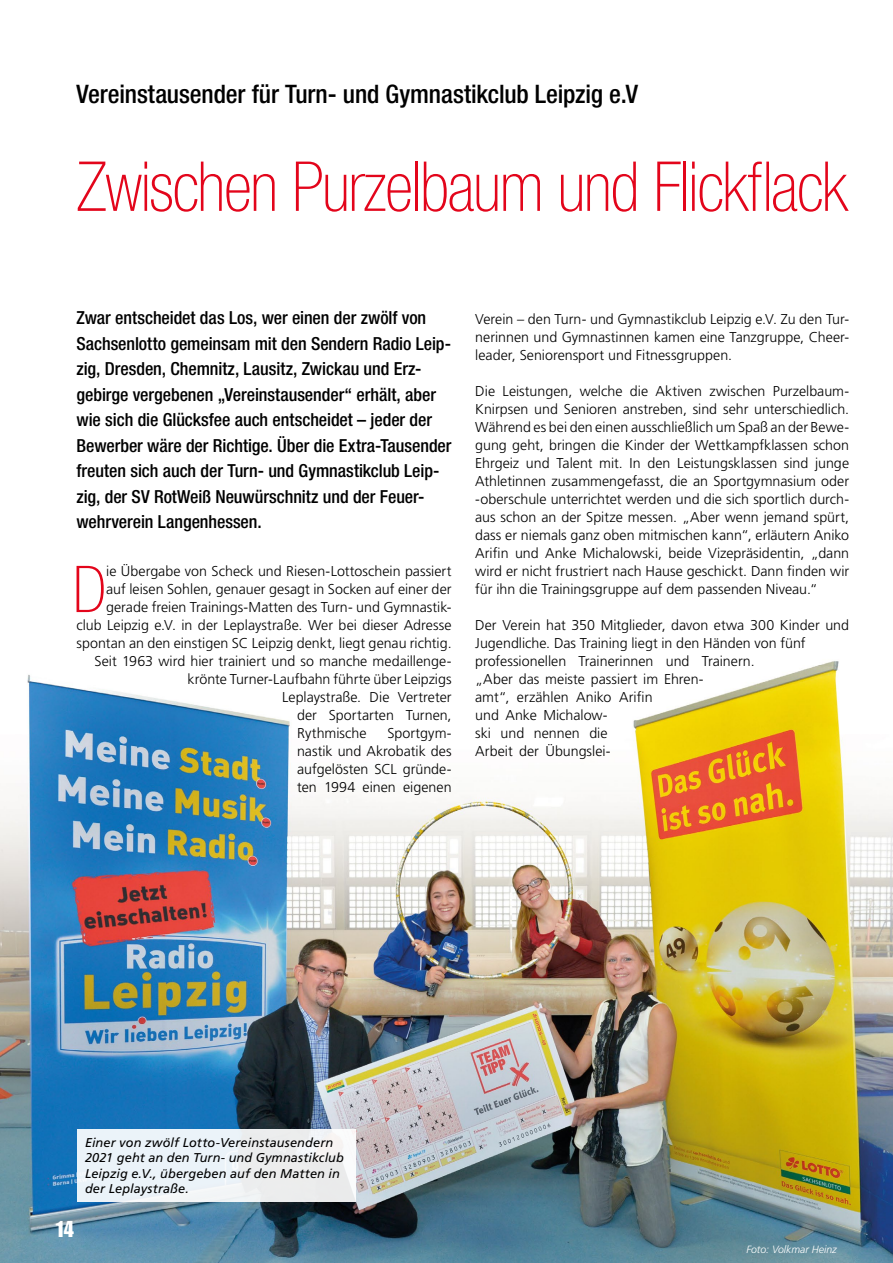
<style>
.page{position:relative;width:893px;height:1263px;background:#fff}
.page>*{position:absolute;margin:0;border:0;box-sizing:border-box;transform-origin:0 0}
.t1{font:100 condensed 69px "Helvetica Neue LT Std";letter-spacing:-.02em;color:#e3051b}
.t2{font:100 condensed 64.65px "Helvetica Neue LT Std";color:#e3051b}
.t3{font:500 condensed 25.5px "Helvetica Neue LT Std";letter-spacing:-.005em;color:#000}
.t4{font:22.5px "Impact LT Std";color:#fff}
.t5{font:500 condensed 18px/25.5px "Helvetica Neue LT Std";letter-spacing:-.005em;color:#000}
.t6{font:300 14.25px/18px "Frutiger LT Std";color:#000;text-align:justify}
.t7{font:italic 12.75px/15.3px "Frutiger LT Std";letter-spacing:.01em;color:#000}
.t8{font:italic 300 10.5px "Frutiger LT Std";color:#fff}
</style>
<div class="page">
<img style="left:0;top:661px;width:893px;height:602px">
<div style="left:77px;top:1129px;width:278px;height:72px;background:linear-gradient(to right,#eaf4fb,#efefee)"></div>
<h3 class="t3" style="left:77px;top:79px;width:563px">Vereinstausender für Turn- und Gymnastikclub Leipzig e.V</h3>
<h1 class="t1" style="left:77px;top:148px;width:773px">Zwischen Purzelbaum und Flickflack</h1>
<p class="t5" style="left:77px;top:305px;width:376px">Zwar entscheidet das Los, wer einen der zwölf von Sachsenlotto gemeinsam mit den Sendern Radio Leip&shy;zig, Dresden, Chemnitz, Lausitz, Zwickau und Erz&shy;gebirge vergebenen „Vereinstausender“ erhält, aber wie sich die Glücksfee auch entscheidet – jeder der Bewerber wäre der Richtige. Über die Extra-Tausender freuten sich auch der Turn- und Gymnastikclub Leip&shy;zig, der SV RotWeiß Neuwürschnitz und der Feuer&shy;wehrverein Langenhessen.</p>
<h2 class="t2" style="left:73px;top:553px;width:35px">D</h2>
<p class="t6" style="left:106px;top:562px;width:347px">ie Übergabe von Scheck und Riesen-Lottoschein passiert</p>
<p class="t6" style="left:106px;top:580px;width:347px">auf leisen Sohlen, genauer gesagt in Socken auf einer der</p>
<p class="t6" style="left:106px;top:598px;width:347px">gerade freien Trainings-Matten des Turn- und Gymnastik-</p>
<p class="t6" style="left:77px;top:616px;width:376px">club Leipzig e.V. in der Leplaystraße. Wer bei dieser Adresse</p>
<p class="t6" style="left:77px;top:634px;width:377px">spontan an den einstigen SC Leipzig denkt, liegt genau richtig.</p>
<p class="t6" style="left:95px;top:652px;width:359px">Seit 1963 wird hier trainiert und so manche medaillenge-</p>
<p class="t6" style="left:188px;top:670px;width:265px">krönte Turner-Laufbahn führte über Leipzigs</p>
<p class="t6" style="left:282px;top:688px;width:171px">Leplaystraße. Die Vertreter</p>
<p class="t6" style="left:297px;top:706px;width:156px">der Sportarten Turnen,</p>
<p class="t6" style="left:297px;top:724px;width:71px">Rythmische</p>
<p class="t6" style="left:297px;top:724px;width:156px;text-indent:90px">Sportgym&shy;nastik und Akrobatik des aufgelösten SCL gründe&shy;ten 1994 einen eigenen</p>
<p class="t6" style="left:475px;top:310px;width:375px">Verein – den Turn- und Gymnastikclub Leipzig e.V. Zu den Tur&shy;nerinnen und Gymnastinnen kamen eine Tanzgruppe, Cheer&shy;leader, Seniorensport und Fitnessgruppen.</p>
<p class="t6" style="left:475px;top:382px;width:375px">Die Leistungen, welche die Aktiven zwischen Purzelbaum-Knirpsen und Senioren anstreben, sind sehr unterschiedlich.<br>Während es bei den einen ausschließlich um Spaß an der Bewe&shy;gung geht, bringen die Kinder der Wettkampfklassen schon Ehrgeiz und Talent mit. In den Leistungsklassen sind junge Athletinnen zusammengefasst, die an Sportgymnasium oder -oberschule unterrichtet werden und die sich sportlich durch&shy;aus schon an der Spitze messen. „Aber wenn jemand spürt, dass er niemals ganz oben mitmischen kann“, erläutern Aniko Arifin und Anke Michalowski, beide Vizepräsidentin, „dann wird er nicht frustriert nach Hause geschickt. Dann finden wir für ihn die Trainingsgruppe auf dem passenden Niveau.“</p>
<p class="t6" style="left:475px;top:616px;width:375px;text-align:left">Der Verein hat 350 Mitglieder, davon etwa 300 Kinder und Jugendliche. Das Training liegt in den Händen von fünf professionellen Trainerinnen und Trainern.<br>„Aber das meiste passiert im Ehren-<br>amt“, erzählen Aniko Arifin<br>und Anke Michalow-<br>ski und nennen die<br>Arbeit der Übungslei-</p>
<h3 class="t4" style="left:55px;top:1216px;width:21px">14</h3>
<p class="t7" style="left:85px;top:1135px;width:260px">Einer von zwölf Lotto-Vereinstausendern 2021 geht an den Turn- und Gymnastikclub Leipzig e.V., übergeben auf den Matten in der Leplaystraße.</p>
<p class="t8" style="left:746px;top:1244px;width:92px">Foto: Volkmar Heinz</p>
</div>
